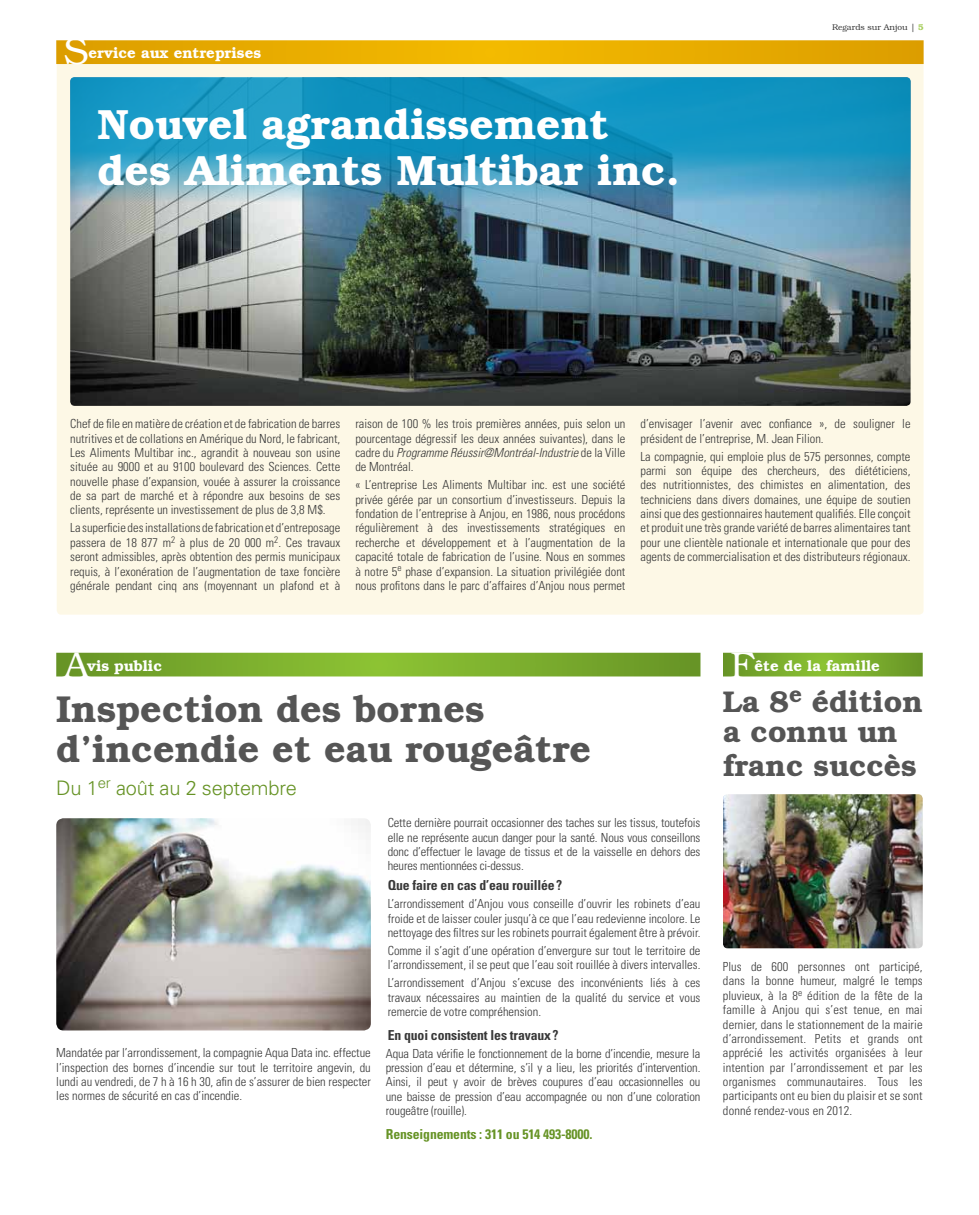
<style>
.page{position:relative;width:979px;height:1215px;background:#fff}
.page>*{position:absolute;margin:0;border:0;box-sizing:border-box;transform-origin:0 0}
.t1{font:600 42.25px/45.6px "Bookman Std";color:#fff}
.t2{font:600 37.5px/40px "Bookman Std";color:#555}
.t3{font:300 37.5px "Bookman Std";color:#fff}
.t4{font:600 30px/30px "Bookman Std";color:#555}
.t5{font:300 20px "Univers LT Std";letter-spacing:-.01em;color:#669325}
.t6{font:600 15px "Bookman Std";color:#fff}
.t7{font:700 condensed 13.75px "Univers LT Std";letter-spacing:-.01em;color:#383838}
.t8{font:700 condensed 13.75px "Univers LT Std";letter-spacing:-.01em;color:#669325}
.t9{font:300 condensed 12.5px/14.4px "Univers LT Std";color:#383838;text-align:justify}
.t10{font:300 8.38px "Bookman Std";color:#383838}
.s1{font-weight:600;color:#a7ce5d}
.s2{font-style:italic}
</style>
<div class="page">
<div style="left:57px;top:59px;width:866px;height:556px;background:#fdf8e6;border-radius:4px"></div>
<img style="left:70px;top:77px;width:840px;height:329px">
<svg style="left:70px;top:77px;width:840px;height:127px;background:#2996be"></svg>
<svg style="left:56px;top:40px;width:867px;height:24px;background:#e7ac03"></svg>
<svg style="left:56px;top:653px;width:644px;height:23px;background:#79ab2d"></svg>
<svg style="left:723px;top:653px;width:199px;height:23px;background:#79ab2c"></svg>
<img style="left:723px;top:794px;width:199px;height:154px">
<img style="left:56px;top:818px;width:315px;height:212px">
<h2 class="t3" style="left:64px;top:30px;width:26px">S</h2>
<p class="t6" style="left:88px;top:44px;width:174px">ervice aux entreprises</p>
<h1 class="t1" style="left:98px;top:102px;width:584px">Nouvel agrandissement des Aliments Multibar inc.</h1>
<p class="t10" style="left:832px;top:22px;width:93px">Regards sur Anjou | <span class="s1">5</span></p>
<p class="t9" style="left:70px;top:417px;width:272px">Chef de file en matière de création et de fabrication de barres nutritives et de collations en Amérique du Nord, le fabricant, Les Aliments Multibar inc., agrandit à nouveau son usine située au 9000 et au 9100 boulevard des Sciences. Cette nouvelle phase d’expansion, vouée à assurer la croissance de sa part de marché et à répondre aux besoins de ses clients, représente un investissement de plus de 3,8 M$.</p>
<p class="t9" style="left:70px;top:521px;width:272px">La superficie des installations de fabrication et d’entreposage passera de 18 877 m<sup>2</sup> à plus de 20 000 m<sup>2</sup>. Ces travaux seront admissibles, après obtention des permis municipaux requis, à l’exonération de l’augmentation de taxe foncière générale pendant cinq ans (moyennant un plafond et à</p>
<p class="t9" style="left:355px;top:417px;width:272px">raison de 100 % les trois premières années, puis selon un pourcentage dégressif les deux années suivantes), dans le cadre du <span class="s2">Programme Réussir@Montréal-Industrie</span> de la Ville de Montréal.</p>
<p class="t9" style="left:355px;top:478px;width:272px">« L’entreprise Les Aliments Multibar inc. est une société privée gérée par un consortium d’investisseurs. Depuis la fondation de l’entreprise à Anjou, en 1986, nous procédons régulièrement à des investissements stratégiques en recherche et développement et à l’augmentation de la capacité totale de fabrication de l’usine. Nous en sommes à notre 5<sup>e</sup> phase d’expansion. La situation privilégiée dont nous profitons dans le parc d’affaires d’Anjou nous permet</p>
<p class="t9" style="left:640px;top:417px;width:272px">d’envisager l’avenir avec confiance », de souligner le président de l’entreprise, M. Jean Filion.</p>
<p class="t9" style="left:640px;top:449px;width:272px">La compagnie, qui emploie plus de 575 personnes, compte parmi son équipe des chercheurs, des diététiciens, des nutritionnistes, des chimistes en alimentation, des techniciens dans divers domaines, une équipe de soutien ainsi que des gestionnaires hautement qualifiés. Elle conçoit et produit une très grande variété de barres alimentaires tant pour une clientèle nationale et internationale que pour des agents de commercialisation et des distributeurs régionaux.</p>
<h2 class="t3" style="left:64px;top:644px;width:27px">A</h2>
<p class="t6" style="left:87px;top:657px;width:77px">vis public</p>
<h2 class="t2" style="left:56px;top:690px;width:536px">Inspection des bornes d’incendie et eau rougeâtre</h2>
<h3 class="t5" style="left:56px;top:776px;width:242px">Du 1<sup>er</sup> août au 2 septembre</h3>
<h2 class="t3" style="left:730px;top:644px;width:26px">F</h2>
<p class="t6" style="left:754px;top:657px;width:127px">ête de la famille</p>
<h3 class="t4" style="left:723px;top:687px;width:201px">La 8<sup>e</sup> édition a connu un</h3>
<h3 class="t4" style="left:723px;top:751px;width:195px">franc succès</h3>
<p class="t9" style="left:56px;top:1046px;width:316px">Mandatée par l’arrondissement, la compagnie Aqua Data inc. effectue l’inspection des bornes d’incendie sur tout le territoire angevin, du lundi au vendredi, de 7 h à 16 h 30, afin de s’assurer de bien respecter les normes de sécurité en cas d’incendie.</p>
<p class="t9" style="left:388px;top:816px;width:314px">Cette dernière pourrait occasionner des taches sur les tissus, toutefois elle ne représente aucun danger pour la santé. Nous vous conseillons donc d’effectuer le lavage de tissus et de la vaisselle en dehors des heures mentionnées ci-dessus.</p>
<p class="t7" style="left:388px;top:877px;width:176px">Que faire en cas d’eau rouillée?</p>
<p class="t9" style="left:388px;top:897px;width:314px">L’arrondissement d’Anjou vous conseille d’ouvrir les robinets d’eau froide et de laisser couler jusqu’à ce que l’eau redevienne incolore. Le nettoyage des filtres sur les robinets pourrait également être à prévoir.</p>
<p class="t9" style="left:388px;top:943px;width:314px">Comme il s’agit d’une opération d’envergure sur tout le territoire de l’arrondissement, il se peut que l’eau soit rouillée à divers intervalles.</p>
<p class="t9" style="left:388px;top:976px;width:314px">L’arrondissement d’Anjou s’excuse des inconvénients liés à ces travaux nécessaires au maintien de la qualité du service et vous remercie de votre compréhension.</p>
<p class="t7" style="left:388px;top:1027px;width:172px">En quoi consistent les travaux?</p>
<p class="t9" style="left:386px;top:1046px;width:316px">Aqua Data vérifie le fonctionnement de la borne d’incendie, mesure la pression d’eau et détermine, s’il y a lieu, les priorités d’intervention.<br>Ainsi, il peut y avoir de brèves coupures d’eau occasionnelles ou une baisse de pression d’eau accompagnée ou non d’une coloration rougeâtre (rouille).</p>
<p class="t8" style="left:386px;top:1126px;width:208px">Renseignements : 311 ou 514 493-8000.</p>
<p class="t9" style="left:723px;top:960px;width:201px">Plus de 600 personnes ont participé, dans la bonne humeur, malgré le temps pluvieux, à la 8<sup>e</sup> édition de la fête de la famille à Anjou qui s’est tenue, en mai dernier, dans le stationnement de la mairie d’arrondissement. Petits et grands ont apprécié les activités organisées à leur intention par l’arrondissement et par les organismes communautaires. Tous les participants ont eu bien du plaisir et se sont donné rendez-vous en 2012.</p>
</div>
